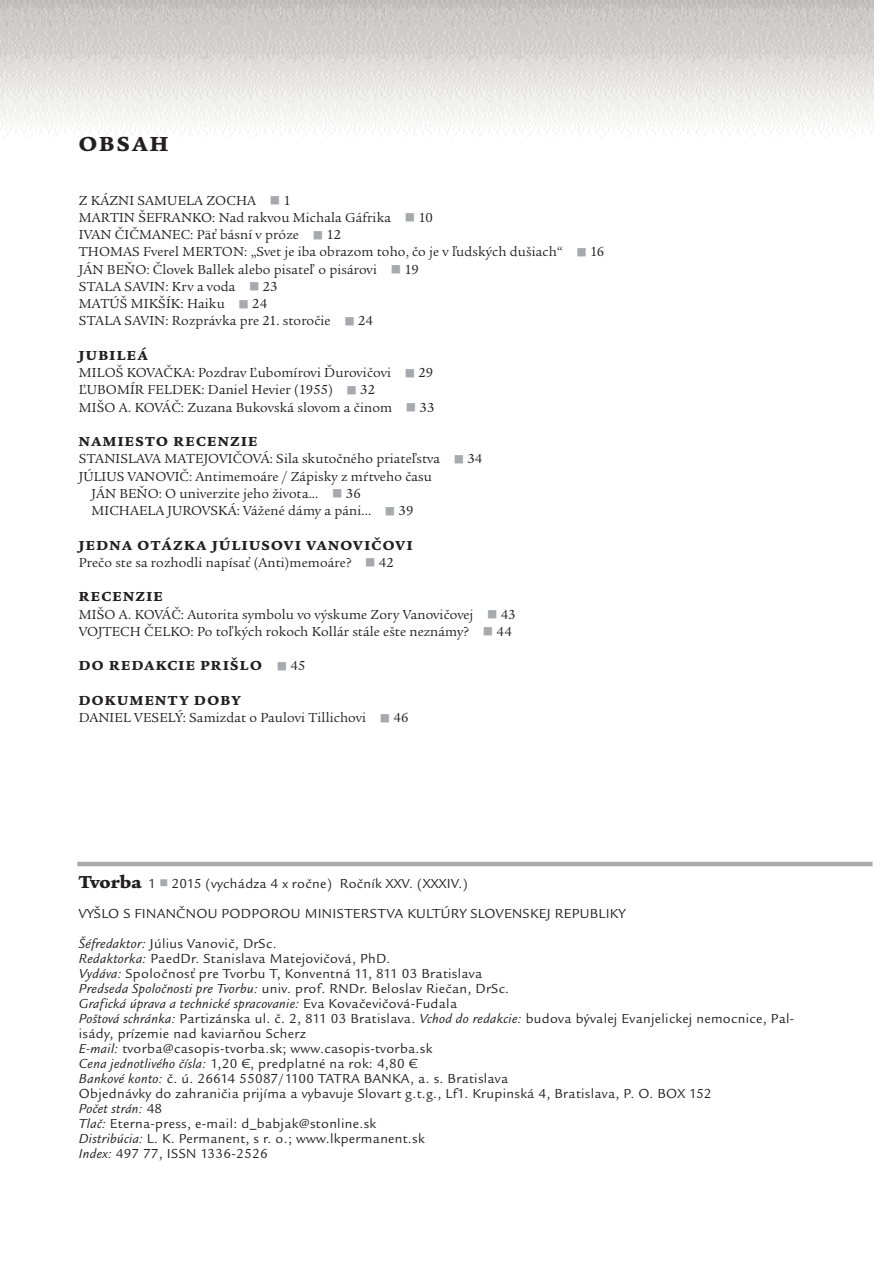
<style>
.page{position:relative;width:893px;height:1263px;background:#fff}
.page>*{position:absolute;margin:0;border:0;box-sizing:border-box;transform-origin:0 0}
.t1{font:21px "Legacy Ser Itc TEE Ultr";letter-spacing:.1em;color:#231f20}
.t2{font:13.5px/15px "Legacy San Itc TEE";letter-spacing:.025em;color:#231f20}
.t3{font:13.5px/17.2px "Legacy Ser Itc TEE";letter-spacing:.01em;color:#231f20}
.t4{font:13.5px "Legacy Ser Itc TEE Ultr";letter-spacing:.1em;color:#231f20}
.s1{color:#a8a9ad}
.s2{font-family:"Legacy Ser Itc TEE"}
.s3{font-family:"Legacy Ser Itc TEE Ultr";font-size:18px}
.s4{font-style:italic}
</style>
<div class="page">
<hr style="left:77px;top:862px;width:795px;height:4px;background:#a8a9ad">
<img style="left:0;top:0;width:873px;height:137px">
<h1 class="t1" style="left:79px;top:131px;width:91px">OBSAH</h1>
<p class="t3" style="left:79px;top:191px;width:527px">Z KÁZNI SAMUELA ZOCHA <span class="s1">■</span> 1<br>MARTIN ŠEFRANKO: Nad rakvou Michala Gáfrika <span class="s1">■</span> 10<br>IVAN ČIČMANEC: Päť básní v próze <span class="s1">■</span> 12<br>THOMAS Fverel MERTON: „Svet je iba obrazom toho, čo je v ľudských dušiach“ <span class="s1">■</span> 16<br>JÁN BEŇO: Človek Ballek alebo pisateľ o pisárovi <span class="s1">■</span> 19<br>STALA SAVIN: Krv a voda <span class="s1">■</span> 23<br>MATÚŠ MIKŠÍK: Haiku <span class="s1">■</span> 24<br>STALA SAVIN: Rozprávka pre 21. storočie <span class="s1">■</span> 24</p>
<p class="t4" style="left:79px;top:347px;width:70px">JUBILEÁ</p>
<p class="t3" style="left:79px;top:364px;width:357px">MILOŠ KOVAČKA: Pozdrav Ľubomírovi Ďurovičovi <span class="s1">■</span> 29<br>ĽUBOMÍR FELDEK: Daniel Hevier (1955) <span class="s1">■</span> 32<br>MIŠO A. KOVÁČ: Zuzana Bukovská slovom a činom <span class="s1">■</span> 33</p>
<p class="t4" style="left:79px;top:433px;width:180px">NAMIESTO RECENZIE</p>
<p class="t3" style="left:79px;top:450px;width:405px">STANISLAVA MATEJOVIČOVÁ: Sila skutočného priateľstva <span class="s1">■</span> 34</p>
<p class="t3" style="left:79px;top:467px;width:355px">JÚLIUS VANOVIČ: Antimemoáre / Zápisky z mŕtveho času</p>
<p class="t3" style="left:92px;top:485px;width:271px">JÁN BEŇO: O univerzite jeho života... <span class="s1">■</span> 36</p>
<p class="t3" style="left:92px;top:502px;width:323px">MICHAELA JUROVSKÁ: Vážené dámy a páni... <span class="s1">■</span> 39</p>
<p class="t4" style="left:79px;top:537px;width:335px">JEDNA OTÁZKA JÚLIUSOVI VANOVIČOVI</p>
<p class="t3" style="left:79px;top:554px;width:316px">Prečo ste sa rozhodli napísať (Anti)memoáre? <span class="s1">■</span> 42</p>
<p class="t4" style="left:79px;top:589px;width:85px">RECENZIE</p>
<p class="t3" style="left:79px;top:605px;width:438px">MIŠO A. KOVÁČ: Autorita symbolu vo výskume Zory Vanovičovej <span class="s1">■</span> 43<br>VOJTECH ČELKO: Po toľkých rokoch Kollár stále ešte neznámy? <span class="s1">■</span> 44</p>
<p class="t4" style="left:79px;top:658px;width:228px">DO REDAKCIE PRIŠLO <span class="s1">■</span> <span class="s2">45</span></p>
<p class="t4" style="left:79px;top:692px;width:164px">DOKUMENTY DOBY</p>
<p class="t3" style="left:79px;top:709px;width:331px">DANIEL VESELÝ: Samizdat o Paulovi Tillichovi <span class="s1">■</span> 46</p>
<p class="t2" style="left:79px;top:876px;width:391px"><span class="s3">Tvorba</span> 1 <sup>■</sup> 2015 (vychádza 4 x ročne) Ročník XXV. (XXXIV.)</p>
<p class="t2" style="left:79px;top:906px;width:548px">VYŠLO S FINANČNOU PODPOROU MINISTERSTVA KULTÚRY SLOVENSKEJ REPUBLIKY</p>
<p class="t2" style="left:79px;top:936px;width:717px"><span class="s4">Šéfredaktor:</span> Július Vanovič, DrSc.<br><span class="s4">Redaktorka:</span> PaedDr. Stanislava Matejovičová, PhD.<br><span class="s4">Vydáva:</span> Spoločnosť pre Tvorbu T, Konventná 11, 811 03 Bratislava<br><span class="s4">Predseda Spoločnosti pre Tvorbu:</span> univ. prof. RNDr. Beloslav Riečan, DrSc.<br><span class="s4">Grafická úprava a technické spracovanie:</span> Eva Kovačevičová-Fudala<br><span class="s4">Poštová schránka:</span> Partizánska ul. č. 2, 811 03 Bratislava. <span class="s4">Vchod do redakcie:</span> budova bývalej Evanjelickej nemocnice, Pal&shy;isády, prízemie nad kaviarňou Scherz<br><span class="s4">E-mail:</span> tvorba@casopis-tvorba.sk; www.casopis-tvorba.sk<br><span class="s4">Cena jednotlivého čísla:</span> 1,20 C=, predplatné na rok: 4,80 C=<br><span class="s4">Bankové konto:</span> č. ú. 26614 55087/1100 TATRA BANKA, a. s. Bratislava<br>Objednávky do zahraničia prijíma a vybavuje Slovart g.t.g., Lf1. Krupinská 4, Bratislava, P. O. BOX 152<br><span class="s4">Počet strán:</span> 48<br><span class="s4">Tlač:</span> Eterna-press, e-mail: d_babjak@stonline.sk<br><span class="s4">Distribúcia:</span> L. K. Permanent, s r. o.; www.lkpermanent.sk<br><span class="s4">Index:</span> 497 77, ISSN 1336-2526</p>
</div>
